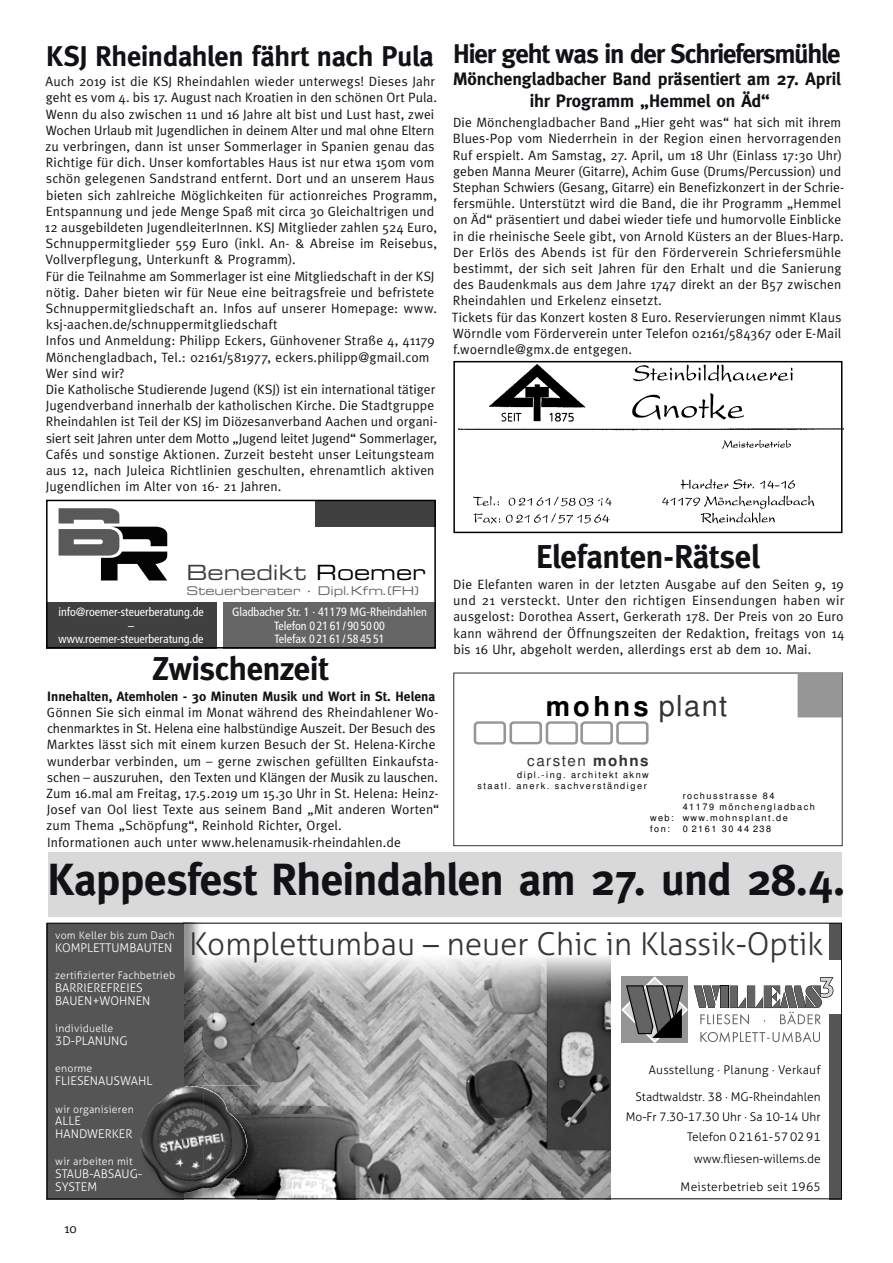
<style>
.page{position:relative;width:893px;height:1263px;background:#fff}
.page>*{position:absolute;margin:0;border:0;box-sizing:border-box;transform-origin:0 0}
.t1{font:700 45px "Meta";letter-spacing:-.015em;color:#141116}
.t2{font:700 33px "Meta";letter-spacing:-.01em;color:#141116}
.t3{font:300 31.5px "Aller";color:#363636}
.t4{font:700 28.5px "Meta";letter-spacing:-.01em;color:#141116}
.t5{font:700 27.45px "Helvetica";letter-spacing:.125em;color:#000}
.t6{font:700 27px "Meta";letter-spacing:-.045em;color:#141116}
.t7{font:21px "Eurostile LT Extended Two";color:#404040}
.t8{font:700 18px/21.6px "Meta";letter-spacing:-.01em;color:#141116;text-align:center}
.t9{font:15.15px "Helvetica";letter-spacing:.1em;color:#333}
.t10{font:13.5px/16.2px "Meta";letter-spacing:.015em;color:#141116}
.t11{font:700 13.5px "Meta";letter-spacing:.005em;color:#141116}
.t12{font:condensed 12px/13.2px "Frutiger LT";color:#fff;text-align:center}
.t13{font:300 12px/20px "Aller";color:#000;text-align:right}
.t14{font:300 12px/12.6px "Aller";color:#fff}
.t15{font:300 12px "Aller";letter-spacing:.025em;color:#000}
.t16{font:12px "Eurostile LT Extended Two";color:#666}
.t17{font:300 10.5px "Aller";letter-spacing:.02em;color:#fff}
.t18{font:9.15px/10.8px "Helvetica";letter-spacing:.165em;color:#000;text-align:right}
.s1{color:#000}
.s2{font-weight:400;font-size:28.8px;color:#333}
.s3{font-weight:700}
</style>
<div class="page">
<div style="left:49px;top:853px;width:793px;height:64px;background:#d9d9d9"></div>
<img style="left:458px;top:364px;width:385px;height:170px">
<div style="left:453px;top:361px;width:389px;height:172px;border:2px solid #000"></div>
<div style="left:46px;top:602px;width:170px;height:46px;background:#404040"></div>
<div style="left:223px;top:602px;width:213px;height:46px;background:#666"></div>
<div style="left:316px;top:500px;width:120px;height:26px;background:#404040"></div>
<div style="left:46px;top:500px;width:390px;height:148px;border:2px solid #000"></div>
<svg style="left:59px;top:508px;width:108px;height:72px"></svg>
<div style="left:453px;top:673px;width:390px;height:173px;border:1px solid #333"></div>
<svg style="left:473px;top:722px;width:176px;height:23px"></svg>
<div style="left:798px;top:673px;width:43px;height:44px;background:#969696"></div>
<div style="left:798px;top:673px;width:44px;height:44px;border:1px solid #969696"></div>
<div style="left:829px;top:923px;width:13px;height:276px;background:#555"></div>
<div style="left:825px;top:961px;width:17px;height:53px;background:#fff"></div>
<img style="left:203px;top:956px;width:357px;height:151px">
<img style="left:560px;top:956px;width:51px;height:241px">
<img style="left:258px;top:1107px;width:302px;height:90px">
<img style="left:184px;top:925px;width:19px;height:160px">
<div style="left:47px;top:923px;width:137px;height:276px;background:#555"></div>
<svg style="left:700px;top:1032px;width:120px;height:10px"></svg>
<svg style="left:694px;top:977px;width:139px;height:48px"></svg>
<svg style="left:621px;top:976px;width:67px;height:67px;background:#737373"></svg>
<img style="left:170px;top:1085px;width:88px;height:112px">
<img style="left:203px;top:1128px;width:44px;height:60px">
<img style="left:140px;top:1086px;width:44px;height:107px">
<h3 class="t4" style="left:46px;top:39px;width:389px">KSJ Rheindahlen fährt nach Pula</h3>
<p class="t10" style="left:45px;top:73px;width:394px">Auch 2019 ist die KSJ Rheindahlen wieder unterwegs! Dieses Jahr geht es vom 4. bis 17. August nach Kroatien in den schönen Ort Pula.<br>Wenn du also zwischen 11 und 16 Jahre alt bist und Lust hast, zwei Wochen Urlaub mit Jugendlichen in deinem Alter und mal ohne Eltern zu verbringen, dann ist unser Sommerlager in Spanien genau das Richtige für dich. Unser komfortables Haus ist nur etwa 150m vom schön gelegenen Sandstrand entfernt. Dort und an unserem Haus bieten sich zahlreiche Möglichkeiten für actionreiches Programm, Entspannung und jede Menge Spaß mit circa 30 Gleichaltrigen und 12 ausgebildeten JugendleiterInnen. KSJ Mitglieder zahlen 524 Euro, Schnuppermitglieder 559 Euro (inkl. An- &amp; Abreise im Reisebus, Vollverpflegung, Unterkunft &amp; Programm).<br>Für die Teilnahme am Sommerlager ist eine Mitgliedschaft in der KSJ nötig. Daher bieten wir für Neue eine beitragsfreie und befristete Schnuppermitgliedschaft an. Infos auf unserer Homepage: www. ksj-aachen.de/schnuppermitgliedschaft<br>Infos und Anmeldung: Philipp Eckers, Günhovener Straße 4, 41179<br>Mönchengladbach, Tel.: 02161/581977, eckers.philipp@gmail.com Wer sind wir?<br>Die Katholische Studierende Jugend (KSJ) ist ein international tätiger Jugendverband innerhalb der katholischen Kirche. Die Stadtgruppe Rheindahlen ist Teil der KSJ im Diözesanverband Aachen und organi&shy;siert seit Jahren unter dem Motto „Jugend leitet Jugend“ Sommerlager, Cafés und sonstige Aktionen. Zurzeit besteht unser Leitungsteam aus 12, nach Juleica Richtlinien geschulten, ehrenamtlich aktiven Jugendlichen im Alter von 16- 21 Jahren.</p>
<h3 class="t6" style="left:453px;top:38px;width:389px">Hier geht was in der Schriefersmühle</h3>
<h3 class="t8" style="left:453px;top:68px;width:389px">Mönchengladbacher Band präsentiert am 27. April ihr Programm „Hemmel on Äd“</h3>
<p class="t10" style="left:452px;top:114px;width:394px">Die Mönchengladbacher Band „Hier geht was“ hat sich mit ihrem Blues-Pop vom Niederrhein in der Region einen hervorragenden Ruf erspielt. Am Samstag, 27. April, um 18 Uhr (Einlass 17:30 Uhr) geben Manna Meurer (Gitarre), Achim Guse (Drums/Percussion) und Stephan Schwiers (Gesang, Gitarre) ein Benefizkonzert in der Schrie&shy;fersmühle. Unterstützt wird die Band, die ihr Programm „Hemmel on Äd“ präsentiert und dabei wieder tiefe und humorvolle Einblicke in die rheinische Seele gibt, von Arnold Küsters an der Blues-Harp.<br>Der Erlös des Abends ist für den Förderverein Schriefersmühle bestimmt, der sich seit Jahren für den Erhalt und die Sanierung des Baudenkmals aus dem Jahre 1747 direkt an der B57 zwischen Rheindahlen und Erkelenz einsetzt.<br>Tickets für das Konzert kosten 8 Euro. Reservierungen nimmt Klaus Wörndle vom Förderverein unter Telefon 02161/584367 oder E-Mail f.woerndle@gmx.de entgegen.</p>
<h3 class="t7" style="left:186px;top:558px;width:241px">Benedikt <span class="s1">Roemer</span></h3>
<p class="t16" style="left:186px;top:582px;width:234px">Steuerberater · Dipl.Kfm.(FH)</p>
<p class="t12" style="left:58px;top:606px;width:147px">info@roemer-steuerberatung.de – www.roemer-steuerberatung.de</p>
<p class="t12" style="left:232px;top:606px;width:196px">Gladbacher Str. 1 · 41179 MG-Rheindahlen<br>Telefon 0 21 61 / 90 50 00<br>Telefax 0 21 61 / 58 45 51</p>
<h2 class="t2" style="left:152px;top:650px;width:177px">Zwischenzeit</h2>
<p class="t11" style="left:47px;top:688px;width:389px">Innehalten, Atemholen - 30 Minuten Musik und Wort in St. Helena</p>
<p class="t10" style="left:46px;top:704px;width:395px">Gönnen Sie sich einmal im Monat während des Rheindahlener Wo&shy;chenmarktes in St. Helena eine halbstündige Auszeit. Der Besuch des Marktes lässt sich mit einem kurzen Besuch der St. Helena-Kirche wunderbar verbinden, um – gerne zwischen gefüllten Einkaufsta&shy;schen – auszuruhen, den Texten und Klängen der Musik zu lauschen.<br>Zum 16.mal am Freitag, 17.5.2019 um 15.30 Uhr in St. Helena: Heinz-Josef van Ool liest Texte aus seinem Band „Mit anderen Worten“ zum Thema „Schöpfung“, Reinhold Richter, Orgel.<br>Informationen auch unter www.helenamusik-rheindahlen.de</p>
<h2 class="t2" style="left:536px;top:538px;width:225px">Elefanten-Rätsel</h2>
<p class="t10" style="left:453px;top:576px;width:393px;text-align:justify">Die Elefanten waren in der letzten Ausgabe auf den Seiten 9, 19 und 21 versteckt. Unter den richtigen Einsendungen haben wir ausgelost: Dorothea Assert, Gerkerath 178. Der Preis von 20 Euro kann während der Öffnungszeiten der Redaktion, freitags von 14 bis 16 Uhr, abgeholt werden, allerdings erst ab dem 10. Mai.</p>
<h3 class="t5" style="left:546px;top:690px;width:183px">mohns <span class="s2">plant</span></h3>
<p class="t9" style="left:527px;top:754px;width:123px">carsten <span class="s3">mohns</span></p>
<p class="t18" style="left:477px;top:770px;width:173px">dipl.-ing. architekt aknw<br>staatl. anerk. sachverständiger</p>
<p class="t18" style="left:683px;top:792px;width:93px">rochusstrasse 84</p>
<p class="t18" style="left:683px;top:802px;width:134px">41179 mönchengladbach</p>
<p class="t18" style="left:650px;top:813px;width:139px">web: www.mohnsplant.de</p>
<p class="t18" style="left:650px;top:824px;width:21px">fon:</p>
<p class="t18" style="left:683px;top:824px;width:90px">0 2161 30 44 238</p>
<h1 class="t1" style="left:47px;top:853px;width:799px">Kappesfest Rheindahlen am 27. und 28.4.</h1>
<p class="t17" style="left:55px;top:929px;width:121px">vom Keller bis zum Dach</p>
<p class="t14" style="left:55px;top:941px;width:119px">KOMPLETTUMBAUTEN</p>
<p class="t17" style="left:55px;top:969px;width:121px">zertifizierter Fachbetrieb</p>
<p class="t14" style="left:55px;top:981px;width:97px">BARRIEREFREIES<br>BAUEN+WOHNEN</p>
<p class="t17" style="left:55px;top:1022px;width:60px">individuelle</p>
<p class="t14" style="left:55px;top:1034px;width:74px">3D-PLANUNG</p>
<p class="t17" style="left:55px;top:1062px;width:39px">enorme</p>
<p class="t14" style="left:55px;top:1074px;width:99px">FLIESENAUSWAHL</p>
<p class="t17" style="left:55px;top:1102px;width:80px">wir organisieren</p>
<p class="t14" style="left:55px;top:1115px;width:79px">ALLE<br>HANDWERKER</p>
<p class="t17" style="left:55px;top:1155px;width:79px">wir arbeiten mit</p>
<p class="t14" style="left:55px;top:1167px;width:88px">STAUB-ABSAUG-<br>SYSTEM</p>
<p class="t10" style="left:64px;top:1220px;width:14px">10</p>
<h3 class="t3" style="left:189px;top:924px;width:635px">Komplettumbau – neuer Chic in Klassik-Optik</h3>
<p class="t15" style="left:649px;top:1062px;width:174px">Ausstellung · Planung · Verkauf</p>
<p class="t13" style="left:626px;top:1087px;width:196px">Stadtwaldstr. 38 · MG-Rheindahlen<br>Mo-Fr 7.30-17.30 Uhr · Sa 10-14 Uhr<br>Telefon 0 2161-57 02 91</p>
<p class="t13" style="left:694px;top:1149px;width:128px">www.fliesen-willems.de</p>
<p class="t15" style="left:681px;top:1179px;width:142px">Meisterbetrieb seit 1965</p>
</div>
